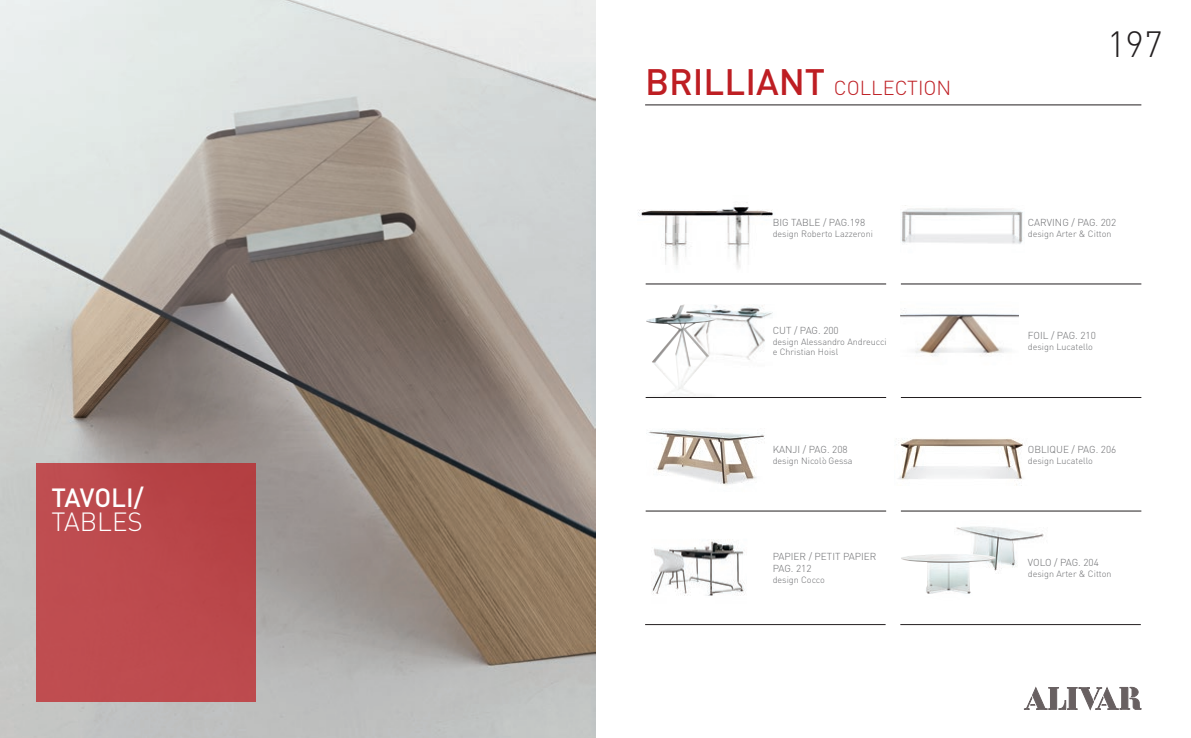
<style>
.page{position:relative;width:1191px;height:738px;background:#fff}
.page>*{position:absolute;margin:0;border:0;box-sizing:border-box;transform-origin:0 0}
.Normale{font:300 36px "DIN";color:#231f20}
.t1{font:500 26px "DIN";letter-spacing:-.01em;color:#fff}
.t2{font:300 26px "DIN";color:#fff}
.t3{font:300 20px "DIN";color:#be1e23}
.t4{font:300 10px "DIN";color:#6c6d70}
.t5{font:300 9px "DIN";color:#6c6d70}
.s1{font-weight:500;font-size:36.3px}
</style>
<div class="page">
<img style="left:638px;top:202px;width:135px;height:66px">
<img style="left:717px;top:305px;width:56px;height:55px">
<img style="left:646px;top:304px;width:71px;height:93px">
<img style="left:896px;top:438px;width:127px;height:47px">
<img style="left:646px;top:430px;width:119px;height:55px">
<img style="left:900px;top:308px;width:118px;height:49px">
<img style="left:901px;top:205px;width:122px;height:39px">
<img style="left:956px;top:526px;width:88px;height:45px">
<img style="left:901px;top:553px;width:94px;height:41px">
<img style="left:652px;top:539px;width:93px;height:57px">
<hr style="left:901px;top:283px;width:240px;height:1px;background:#231f20">
<hr style="left:901px;top:397px;width:240px;height:1px;background:#231f20">
<hr style="left:901px;top:510px;width:240px;height:1px;background:#231f20">
<hr style="left:900px;top:624px;width:240px;height:1px;background:#231f20">
<hr style="left:645px;top:283px;width:241px;height:1px;background:#231f20">
<hr style="left:645px;top:397px;width:241px;height:1px;background:#231f20">
<hr style="left:645px;top:510px;width:241px;height:1px;background:#231f20">
<hr style="left:645px;top:624px;width:240px;height:1px;background:#231f20">
<hr style="left:645px;top:105px;width:496px;height:1px;background:#231f20">
<svg style="left:1024px;top:686px;width:117px;height:23px"></svg>
<img style="left:0;top:0;width:595px;height:737px">
<div style="left:36px;top:463px;width:220px;height:238px;background:#bd4a4e"></div>
<p class="t1" style="left:52px;top:481px;width:93px">TAVOLI/</p>
<p class="t2" style="left:52px;top:505px;width:93px">TABLES</p>
<p class="t3" style="left:645px;top:76px;width:308px"><span class="s1">BRILLIANT</span> COLLECTION</p>
<p class="t4" style="left:772px;top:216px;width:94px">BIG TABLE / PAG.198</p>
<p class="t5" style="left:772px;top:227px;width:102px">design Roberto Lazzeroni</p>
<p class="t4" style="left:772px;top:324px;width:68px">CUT / PAG. 200</p>
<p class="t5" style="left:772px;top:335px;width:115px">design Alessandro Andreucci</p>
<p class="t5" style="left:772px;top:346px;width:67px">e Christian Hoisl</p>
<p class="t4" style="left:772px;top:442px;width:76px">KANJI / PAG. 208</p>
<p class="t5" style="left:772px;top:454px;width:81px">design Nicolò Gessa</p>
<p class="t4" style="left:772px;top:550px;width:105px">PAPIER / PETIT PAPIER</p>
<p class="t4" style="left:772px;top:562px;width:40px">PAG. 212</p>
<p class="t5" style="left:772px;top:574px;width:54px">design Cocco</p>
<p class="Normale" style="left:1107px;top:22px;width:57px">197</p>
<p class="t4" style="left:1028px;top:216px;width:90px">CARVING / PAG. 202</p>
<p class="t5" style="left:1028px;top:227px;width:85px">design Arter &amp; Citton</p>
<p class="t4" style="left:1028px;top:329px;width:69px">FOIL / PAG. 210</p>
<p class="t5" style="left:1028px;top:341px;width:66px">design Lucatello</p>
<p class="t4" style="left:1028px;top:442px;width:90px">OBLIQUE / PAG. 206</p>
<p class="t5" style="left:1028px;top:454px;width:66px">design Lucatello</p>
<p class="t4" style="left:1028px;top:556px;width:72px">VOLO / PAG. 204</p>
<p class="t5" style="left:1028px;top:568px;width:85px">design Arter &amp; Citton</p>
</div>
